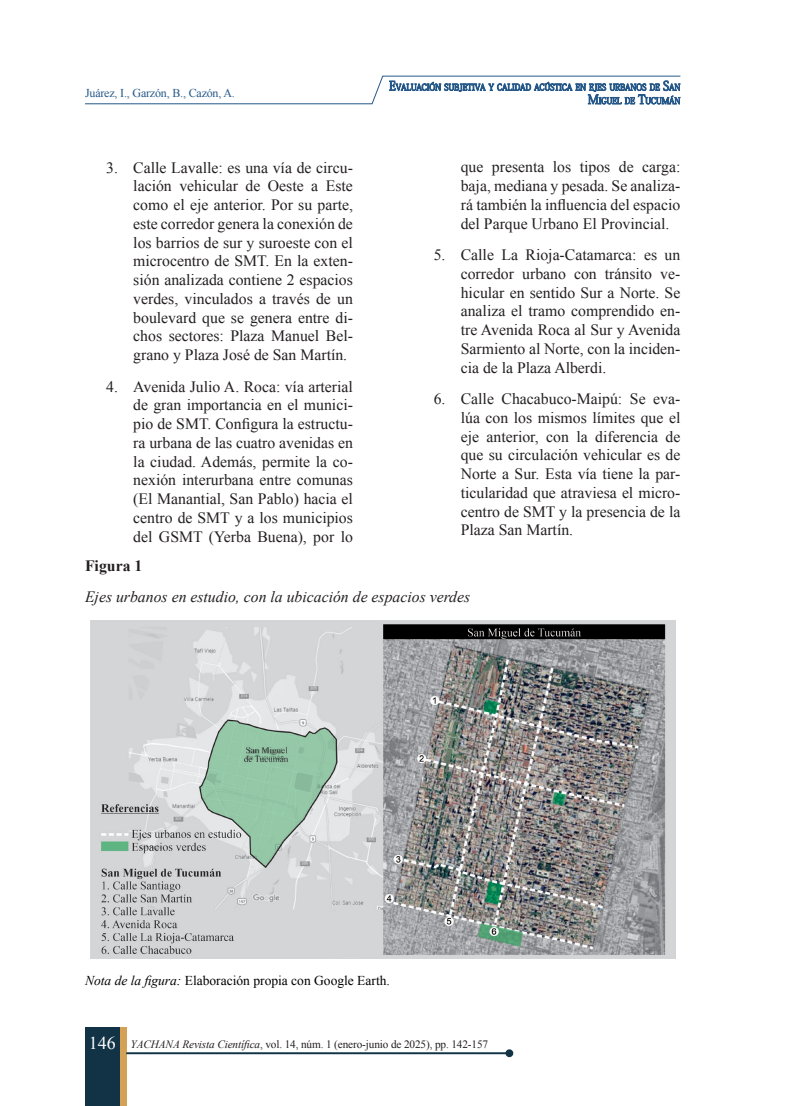
<style>
.page{position:relative;width:808px;height:1106px;background:#fff}
.page>*{position:absolute;margin:0;border:0;box-sizing:border-box;transform-origin:0 0}
.t1{font:18px "Times New Roman";color:#fff}
.t2{font:15.75px/18.8px "Times New Roman";color:#231f20;text-align:justify}
.t3{font:italic 15.75px "Times New Roman";color:#231f20}
.t4{font:700 15.75px "Times New Roman";color:#231f20}
.t5{font:13.5px "Times New Roman";color:#000001}
.t6{font:12px "Times New Roman";letter-spacing:-.015em;color:#255888}
.t7{font:11.25px "Times New Roman";letter-spacing:-.01em;color:#231f20}
.t8{font:8.85px/13.5px "Koz Min Pr 6 N";letter-spacing:-.015em;color:#255888;text-align:right;scale:.95 1}
.s1{font-size:12.6px}
.s2{font-style:italic}
</style>
<div class="page">
<div style="left:85px;top:1027px;width:35px;height:79px;background:#123346"></div>
<div style="left:120px;top:1027px;width:6px;height:79px;background:#d4a257"></div>
<hr style="left:126px;top:1052px;width:383px;height:2px;background:#123346">
<div style="left:505px;top:1049px;width:8px;height:8px;background:#123346;border-radius:50%"></div>
<svg style="left:85px;top:76px;width:596px;height:28px"></svg>
<img style="left:90px;top:620px;width:585px;height:338px">
<p class="t6" style="left:85px;top:85px;width:151px">Juárez, I., Garzón, B., Cazón, A.</p>
<p class="t2" style="left:133px;top:158px;width:221px;text-indent:-27px">3. Calle Lavalle: es una vía de circu&shy;lación vehicular de Oeste a Este como el eje anterior. Por su parte, este corredor genera la conexión de los barrios de sur y suroeste con el microcentro de SMT. En la exten&shy;sión analizada contiene 2 espacios verdes, vinculados a través de un boulevard que se genera entre di&shy;chos sectores: Plaza Manuel Bel&shy;grano y Plaza José de San Martín.</p>
<p class="t2" style="left:133px;top:377px;width:221px;text-indent:-27px">4. Avenida Julio A. Roca: vía arterial de gran importancia en el munici&shy;pio de SMT. Configura la estructu&shy;ra urbana de las cuatro avenidas en la ciudad. Además, permite la co&shy;nexión interurbana entre comunas (El Manantial, San Pablo) hacia el centro de SMT y a los municipios del GSMT (Yerba Buena), por lo</p>
<p class="t8" style="left:389px;top:81px;width:308px"><span class="s1">E</span>VALUACIÓN SUBJETIVA Y CALIDAD ACÚSTICA EN EJES URBANOS DE <span class="s1">S</span>AN<br><span class="s1">M</span>IGUEL DE <span class="s1">T</span>UCUMÁN</p>
<p class="t2" style="left:461px;top:157px;width:221px">que presenta los tipos de carga: baja, mediana y pesada. Se analiza&shy;rá también la influencia del espacio del Parque Urbano El Provincial.</p>
<p class="t2" style="left:461px;top:245px;width:221px;text-indent:-27px">5. Calle La Rioja-Catamarca: es un corredor urbano con tránsito ve&shy;hicular en sentido Sur a Norte. Se analiza el tramo comprendido en&shy;tre Avenida Roca al Sur y Avenida Sarmiento al Norte, con la inciden&shy;cia de la Plaza Alberdi.</p>
<p class="t2" style="left:461px;top:389px;width:221px;text-indent:-27px">6. Calle Chacabuco-Maipú: Se eva&shy;lúa con los mismos límites que el eje anterior, con la diferencia de que su circulación vehicular es de Norte a Sur. Esta vía tiene la par&shy;ticularidad que atraviesa el micro&shy;centro de SMT y la presencia de la Plaza San Martín.</p>
<p class="t4" style="left:85px;top:554px;width:59px">Figura 1</p>
<p class="t3" style="left:85px;top:586px;width:387px">Ejes urbanos en estudio, con la ubicación de espacios verdes</p>
<p class="t5" style="left:85px;top:971px;width:306px"><span class="s2">Nota de la figura:</span> Elaboración propia con Google Earth.</p>
<p class="t1" style="left:89px;top:1030px;width:29px">146</p>
<p class="t7" style="left:131px;top:1036px;width:359px"><span class="s2">YACHANA Revista Científica</span>, vol. 14, núm. 1 (enero-junio de 2025), pp. 142-157</p>
</div>
